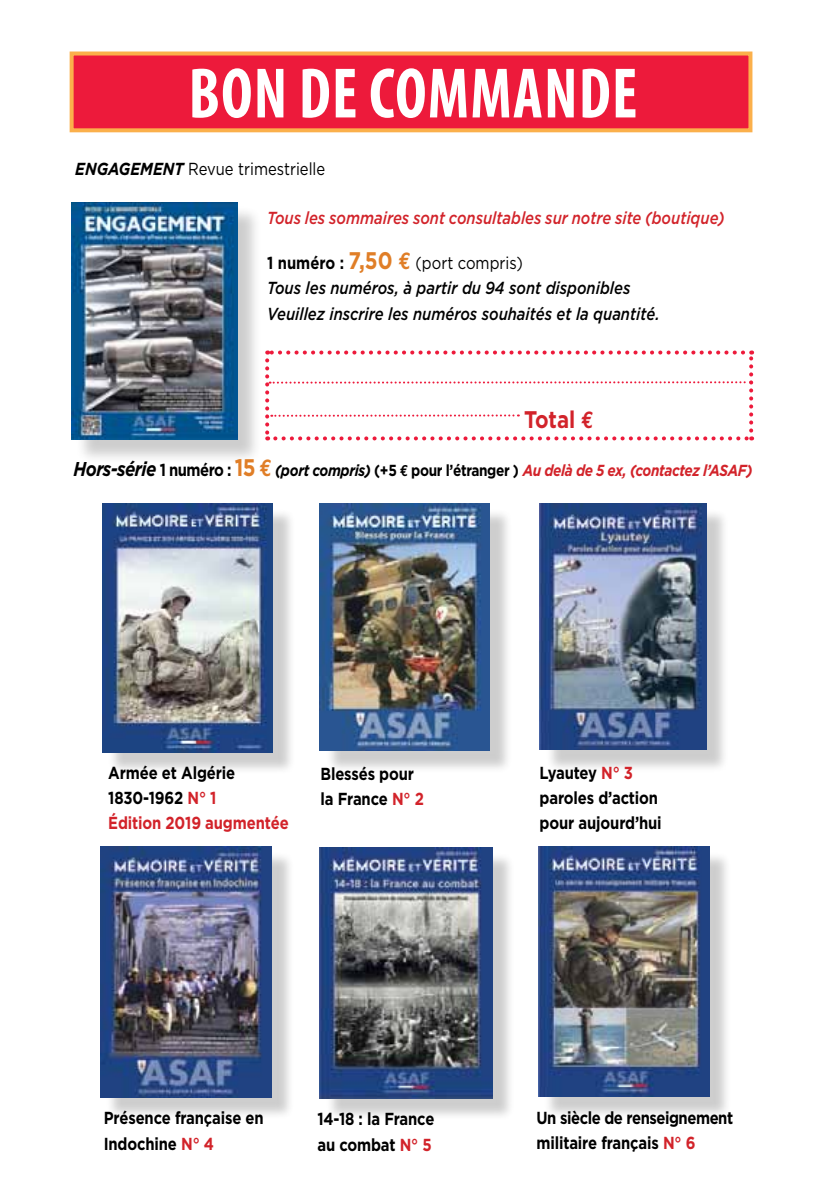
<style>
.page{position:relative;width:823px;height:1191px;background:#fff}
.page>*{position:absolute;margin:0;border:0;box-sizing:border-box;transform-origin:0 0}
.t1{font:700 condensed 72px "Myriad Pro";color:#fff;scale:.9 1}
.t2{font:700 24px "Gotham";color:#d2232a;scale:.85 1}
.t3{font:700 17.4px/25.2px "Gotham";letter-spacing:-.01em;color:#000;scale:.85 1}
.t4{font:italic 500 17.4px/25.2px "Gotham";color:#000;scale:.85 1}
.t5{font:italic 500 17.4px "Gotham";color:#d2232a;scale:.85 1}
.t6{font:700 17.4px/25.2px "Gotham";letter-spacing:-.03em;color:#000;scale:.85 1}
.t7{font:17.4px "Gotham";color:#000;scale:.85 1}
.t8{font:italic 700 16px "Gotham";letter-spacing:-.025em;color:#d2232a;scale:.85 1}
.s1{font-weight:700;font-style:italic}
.s2{font-weight:700;font-style:normal}
.s3{font-weight:700;font-style:normal;font-size:24px;color:#e07e27}
.s4{font-family:"Euro Mono";font-weight:700;font-style:normal;font-size:24px;color:#e07e27}
.s5{font-weight:400;font-style:normal}
.s6{font-family:"Euro Mono"}
.s7{font-size:20px;color:#000}
.s8{font-style:normal;font-size:17.4px;color:#000}
.s9{font-style:normal;font-size:24px;color:#e07e27}
.s10{font-family:"Euro Mono";font-style:normal;font-size:24px;color:#e07e27}
.s11{color:#000}
.s12{font-style:normal;color:#000}
.s13{font-family:"Euro Mono";font-style:normal;color:#000}
.s14{color:#d2232a}
</style>
<div class="page">
<div style="left:70px;top:51px;width:682px;height:81px;background:#ed1a3b;border:4px solid #fbb04b"></div>
<div style="left:75px;top:205px;width:187px;height:259px;background:#000;opacity:.2"></div>
<img style="left:72px;top:202px;width:165px;height:237px">
<svg style="left:265px;top:350px;width:487px;height:90px"></svg>
<div style="left:107px;top:508px;width:188px;height:267px;background:#000;opacity:.2"></div>
<img style="left:102px;top:503px;width:171px;height:249px">
<div style="left:324px;top:508px;width:188px;height:265px;background:#000;opacity:.2"></div>
<img style="left:320px;top:503px;width:169px;height:247px">
<div style="left:544px;top:508px;width:184px;height:264px;background:#000;opacity:.2"></div>
<img style="left:539px;top:503px;width:167px;height:247px">
<div style="left:105px;top:851px;width:189px;height:269px;background:#000;opacity:.2"></div>
<img style="left:100px;top:846px;width:171px;height:251px">
<div style="left:324px;top:852px;width:191px;height:269px;background:#000;opacity:.2"></div>
<img style="left:320px;top:847px;width:172px;height:251px">
<div style="left:542px;top:851px;width:189px;height:268px;background:#000;opacity:.2"></div>
<img style="left:538px;top:846px;width:171px;height:250px">
<h1 class="t1" style="left:188px;top:48px;width:239px">BON DECOMMAN</h1>
<h1 class="t1" style="left:578px;top:48px;width:60px">DE</h1>
<p class="t7" style="left:75px;top:159px;width:295px"><span class="s1">ENGAGEMENT</span> Revue trimestrielle</p>
<p class="t5" style="left:267px;top:208px;width:539px">Tous les sommaires sont consultables sur notre site (boutique)</p>
<p class="t4" style="left:267px;top:250px;width:463px"><span class="s2">1 numéro :</span> <span class="s3">7,50</span> <span class="s4">€</span> <span class="s5">(port compris)<br></span>Tous les numéros, à partir du 94 sont disponibles<br>Veuillez inscrire les numéros souhaités et la quantité.</p>
<h2 class="t2" style="left:523px;top:406px;width:83px">Total <span class="s6">€</span></h2>
<p class="t8" style="left:74px;top:461px;width:799px"><span class="s7">Hors-série</span> <span class="s8">1 numéro :</span> <span class="s9">15</span> <span class="s10">€</span> <span class="s11">(port compris)</span> <span class="s12">(+5</span> <span class="s13">€</span> <span class="s12">pour l’étranger )</span> Au delà de 5 ex, (contactez l’ASAF)</p>
<p class="t3" style="left:108px;top:759px;width:214px">Armée et Algérie<br>1830-1962 <span class="s14">N° 1<br>édition 2019 augmentée</span></p>
<p class="t3" style="left:320px;top:760px;width:123px">Blessés pour la France <span class="s14">N° 2</span></p>
<p class="t3" style="left:539px;top:759px;width:145px">Lyautey <span class="s14">N° 3 </span>paroles d’action pour aujourd’hui</p>
<p class="t3" style="left:104px;top:1105px;width:190px">Présence française en<br>Indochine <span class="s14">N° 4</span></p>
<p class="t3" style="left:317px;top:1106px;width:139px">14-18 : la France au combat <span class="s14">N° 5</span></p>
<p class="t6" style="left:536px;top:1105px;width:233px">Un siècle de renseignement militaire français <span class="s14">N° 6</span></p>
</div>
